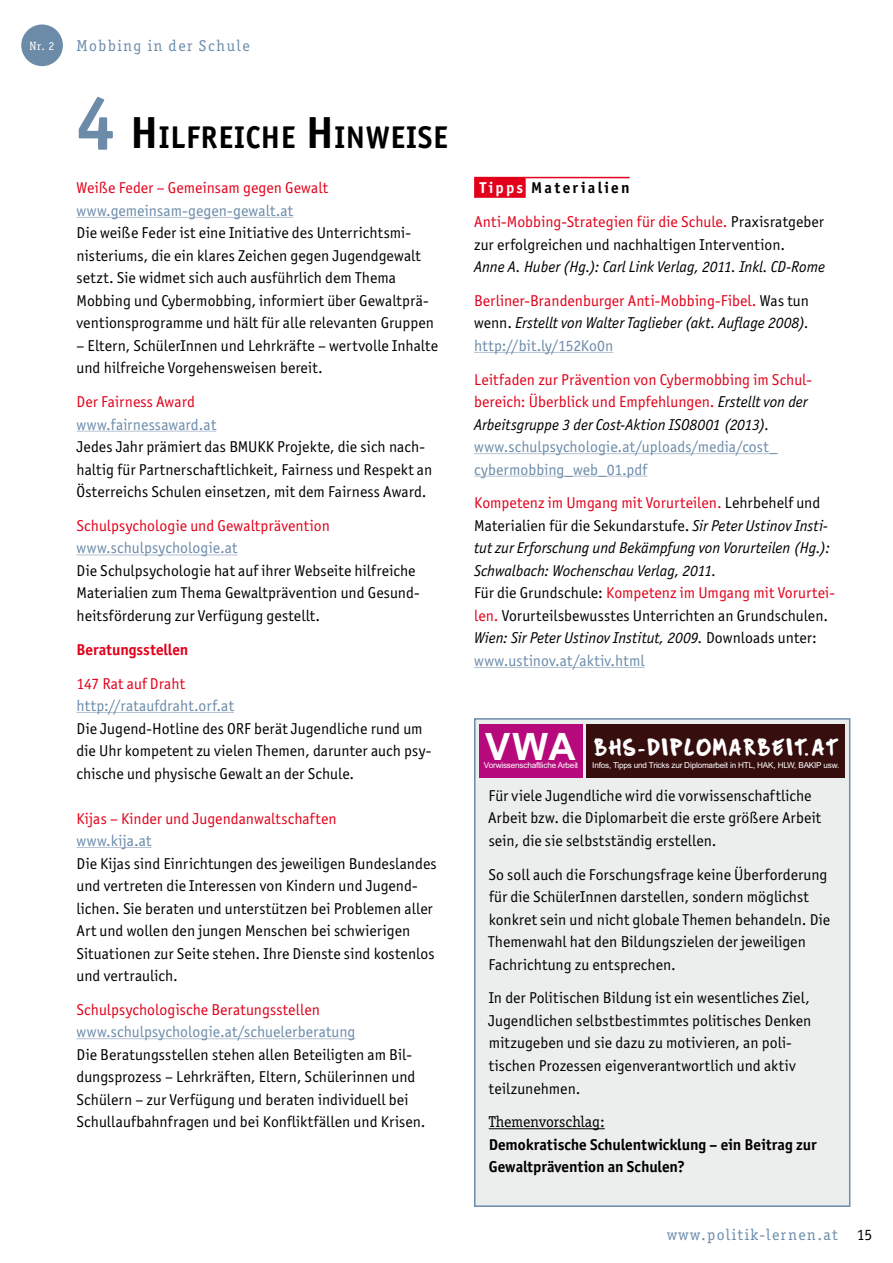
<style>
.page{position:relative;width:893px;height:1263px;background:#fff}
.page>*{position:absolute;margin:0;border:0;box-sizing:border-box;transform-origin:0 0}
.t1{font:700 37.8px "Arial";color:#fff}
.t2{font:700 31.5px "Officina San ITC";letter-spacing:.03em;color:#000}
.t3{font:25.2px "Mucky Sans";letter-spacing:.06em;color:#fff}
.t4{font:15.75px/22.5px "Officina San ITC";letter-spacing:.005em;color:#000}
.t5{font:italic 15.75px/22.5px "Officina San ITC";color:#000}
.t6{font:15.75px/22.5px "Officina San ITC";letter-spacing:.005em;color:#e2001a}
.t7{font:15.75px/22.5px "Officina San ITC";letter-spacing:.01em;color:#6b8ba9}
.t8{font:700 15.75px/22.5px "Officina San ITC";color:#000}
.t9{font:15.75px "Officina Ser ITC";letter-spacing:.1em;color:#6b8ba9}
.t10{font:15.75px "Officina Ser ITC";color:#000}
.t11{font:700 15.75px "Officina San ITC";color:#e2001a}
.t12{font:12px "Officina Ser ITC";color:#fff}
.t13{font:8.25px "Arial";letter-spacing:-.025em;color:#fff}
.s1{font-size:75px;color:#6b8ba9}
.s2{font-size:45px}
.s3{font-weight:700;color:#fff}
.s4{font-weight:700;color:#000}
.s5{color:#000}
.s6{font-style:normal;color:#e2001a}
.s7{font-style:normal}
.s8{font-style:normal;color:#6b8ba9}
.s9{font-style:italic;color:#000}
</style>
<div class="page">
<hr style="left:77px;top:217px;width:216px;height:1px;background:#b7c1d2">
<hr style="left:77px;top:431px;width:139px;height:1px;background:#b7c1d2">
<hr style="left:77px;top:554px;width:160px;height:1px;background:#b7c1d2">
<hr style="left:77px;top:712px;width:157px;height:1px;background:#b7c1d2">
<hr style="left:77px;top:847px;width:74px;height:1px;background:#b7c1d2">
<hr style="left:77px;top:1038px;width:278px;height:1px;background:#b7c1d2">
<div style="left:474px;top:177px;width:52px;height:21px;background:#e2001a"></div>
<hr style="left:526px;top:177px;width:104px;height:1px;background:#e2001a">
<hr style="left:474px;top:352px;width:139px;height:1px;background:#b7c1d2">
<hr style="left:474px;top:453px;width:303px;height:1px;background:#b7c1d2">
<hr style="left:474px;top:476px;width:173px;height:1px;background:#b7c1d2">
<hr style="left:474px;top:667px;width:170px;height:1px;background:#b7c1d2">
<div style="left:474px;top:718px;width:377px;height:489px;background:#eceded"></div>
<div style="left:480px;top:724px;width:103px;height:54px;background:#b6097b"></div>
<div style="left:587px;top:724px;width:258px;height:54px;background:#370e0e"></div>
<div style="left:22px;top:25px;width:40px;height:40px;background:#6b8ba9;border-radius:50%"></div>
<div style="left:21px;top:25px;width:42px;height:41px;border:2px solid #6b8ba9;border-radius:50%"></div>
<p class="t12" style="left:30px;top:39px;width:26px">Nr. 2</p>
<p class="t9" style="left:77px;top:37px;width:175px">Mobbing in der Schule</p>
<h2 class="t2" style="left:77px;top:118px;width:373px"><span class="s1">4</span> <span class="s2">H</span>ILFREICH E <span class="s2">H</span>INWEISE</h2>
<p class="t6" style="left:77px;top:177px;width:253px">Weiße Feder – Gemeinsam gegen Gewalt</p>
<p class="t7" style="left:77px;top:199px;width:218px">www.gemeinsam-gegen-gewalt.at</p>
<p class="t4" style="left:77px;top:222px;width:359px">Die weiße Feder ist eine Initiative des Unterrichtsmi&shy;nisteriums, die ein klares Zeichen gegen Jugendgewalt setzt. Sie widmet sich auch ausführlich dem Thema Mobbing und Cybermobbing, informiert über Gewaltprä&shy;ventionsprogramme und hält für alle relevanten Gruppen</p>
<p class="t4" style="left:77px;top:334px;width:363px">– Eltern, SchülerInnen und Lehrkräfte – wertvolle Inhalte und hilfreiche Vorgehensweisen bereit.</p>
<p class="t6" style="left:77px;top:390px;width:120px">Der Fairness Award</p>
<p class="t7" style="left:77px;top:413px;width:141px">www.fairnessaward.at</p>
<p class="t4" style="left:77px;top:435px;width:357px">Jedes Jahr prämiert das BMUKK Projekte, die sich nach&shy;haltig für Partnerschaftlichkeit, Fairness und Respekt an<br>Österreichs Schulen einsetzen, mit dem Fairness Award.</p>
<p class="t6" style="left:77px;top:514px;width:255px">Schulpsychologie und Gewaltprävention</p>
<p class="t7" style="left:77px;top:537px;width:162px">www.schulpsychologie.at</p>
<p class="t4" style="left:77px;top:559px;width:345px">Die Schulpsychologie hat auf ihrer Webseite hilfreiche<br>Materialien zum Thema Gewaltprävention und Gesund&shy;heitsförderung zur Verfügung gestellt.</p>
<p class="t11" style="left:77px;top:640px;width:113px">Beratungsstellen</p>
<p class="t6" style="left:77px;top:672px;width:110px">147 Rat auf Draht</p>
<p class="t7" style="left:77px;top:694px;width:159px">http://rataufdraht.orf.at</p>
<p class="t4" style="left:77px;top:717px;width:356px">Die Jugend-Hotline des ORF berät Jugendliche rund um die Uhr kompetent zu vielen Themen, darunter auch psy&shy;chische und physische Gewalt an der Schule.</p>
<p class="t6" style="left:77px;top:807px;width:262px">Kijas – Kinder und Jugendanwaltschaften</p>
<p class="t7" style="left:77px;top:829px;width:76px">www.kija.at</p>
<p class="t4" style="left:77px;top:852px;width:362px">Die Kijas sind Einrichtungen des jeweiligen Bundeslandes und vertreten die Interessen von Kindern und Jugend&shy;lichen. Sie beraten und unterstützen bei Problemen aller Art und wollen den jungen Menschen bei schwierigen Situationen zur Seite stehen. Ihre Dienste sind kostenlos und vertraulich.</p>
<p class="t6" style="left:77px;top:998px;width:245px">Schulpsychologische Beratungsstellen</p>
<p class="t7" style="left:77px;top:1021px;width:280px">www.schulpsychologie.at/schuelerberatung</p>
<p class="t4" style="left:77px;top:1043px;width:350px">Die Beratungsstellen stehen allen Beteiligten am Bil&shy;dungsprozess – Lehrkräften, Eltern, Schülerinnen und Schülern – zur Verfügung und beraten individuell bei Schullaufbahnfragen und bei Konfliktfällen und Krisen.</p>
<p class="t6" style="left:474px;top:171px;width:351px;line-height:33.8px;text-indent:6px"><span class="s3">Tipps</span> <span class="s4">Materialien<br></span>Anti-Mobbing-Strategien für die Schule. <span class="s5">Praxisratgeber</span></p>
<p class="t4" style="left:474px;top:233px;width:312px">zur erfolgreichen und nachhaltigen Intervention.</p>
<p class="t5" style="left:474px;top:250px;width:352px;line-height:33.8px">Anne A. Huber (Hg.): Carl Link Verlag, 2011. Inkl. CD-Rome<br><span class="s6">Berliner-Brandenburger Anti-Mobbing-Fibel.</span> <span class="s7">Was tun</span></p>
<p class="t5" style="left:474px;top:312px;width:336px"><span class="s7">wenn.</span> Erstellt von Walter Taglieber (akt. Auflage 2008). <span class="s8">http://bit.ly/152Ko0n</span></p>
<p class="t6" style="left:474px;top:368px;width:339px">Leitfaden zur Prävention von Cybermobbing im Schul&shy;bereich: Überblick und Empfehlungen. <span class="s9">Erstellt von der<br>Arbeitsgruppe 3 der Cost-Aktion ISO8001 (2013).</span></p>
<p class="t7" style="left:474px;top:435px;width:305px">www.schulpsychologie.at/uploads/media/cost_ cybermobbing_web_01.pdf</p>
<p class="t5" style="left:474px;top:492px;width:362px"><span class="s6">Kompetenz im Umgang mit Vorurteilen.</span> <span class="s7">Lehrbehelf und Materialien für die Sekundarstufe.</span> Sir Peter Ustinov Insti&shy;tut zur Erforschung und Bekämpfung von Vorurteilen (Hg.):<br>Schwalbach: Wochenschau Verlag, 2011.<br><span class="s7">Für die Grundschule:</span> <span class="s6">Kompetenz im Umgang mit Vorurtei&shy;len.</span> <span class="s7">Vorurteilsbewusstes Unterrichten an Grundschulen.<br></span>Wien: Sir Peter Ustinov Institut, 2009. <span class="s7">Downloads unter: </span><span class="s8">www.ustinov.at/aktiv.html</span></p>
<h1 class="t1" style="left:485px;top:721px;width:92px">VWA</h1>
<p class="t13" style="left:484px;top:760px;width:96px">Vorwissenschaftliche Arbeit</p>
<h3 class="t3" style="left:594px;top:734px;width:246px">BHS-DIPLOMARBEIT.AT</h3>
<p class="t13" style="left:592px;top:760px;width:249px">Infos, Tipps und Tricks zur Diplomarbeit in HTL, HAK, HLW, BAKIP usw.</p>
<p class="t4" style="left:488px;top:784px;width:335px">Für viele Jugendliche wird die vorwissenschaftliche<br>Arbeit bzw. die Diplomarbeit die erste größere Arbeit sein, die sie selbstständig erstellen.</p>
<p class="t4" style="left:488px;top:863px;width:344px">So soll auch die Forschungsfrage keine Überforderung für die SchülerInnen darstellen, sondern möglichst konkret sein und nicht globale Themen behandeln. Die Themenwahl hat den Bildungszielen der jeweiligen Fachrichtung zu entsprechen.</p>
<p class="t4" style="left:488px;top:987px;width:325px">In der Politischen Bildung ist ein wesentliches Ziel, Jugendlichen selbstbestimmtes politisches Denken mitzugeben und sie dazu zu motivieren, an poli&shy;tischen Prozessen eigenverantwortlich und aktiv teilzunehmen.</p>
<p class="t10" style="left:489px;top:1113px;width:118px">Themenvorschlag:</p>
<p class="t8" style="left:489px;top:1133px;width:330px">Demokratische Schulentwicklung – ein Beitrag zur<br>Gewaltprävention an Schulen?</p>
<p class="t9" style="left:667px;top:1225px;width:172px">www.politik-lernen.at</p>
<p class="t10" style="left:857px;top:1225px;width:17px">15</p>
</div>
